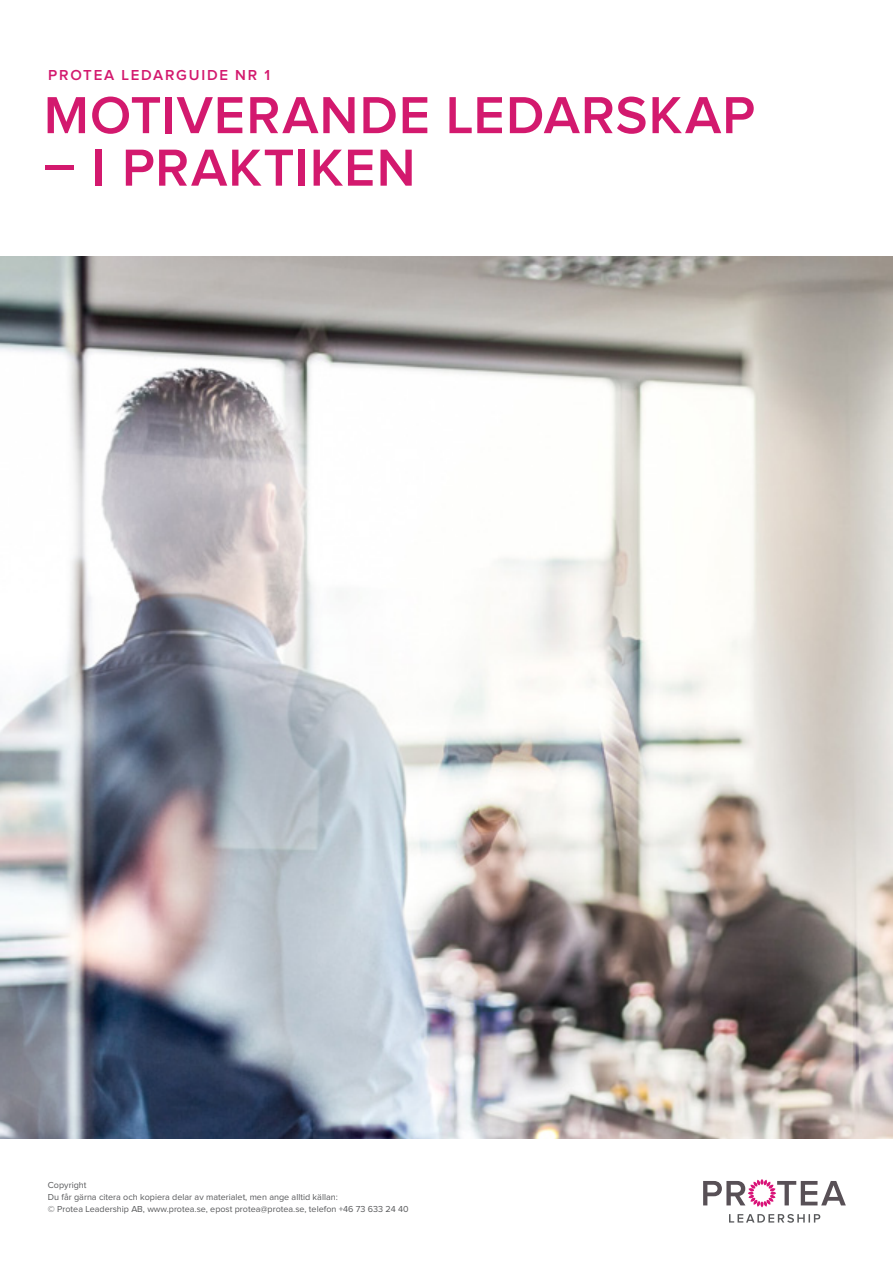
<style>
.page{position:relative;width:893px;height:1263px;background:#fff}
.page>*{position:absolute;margin:0;border:0;box-sizing:border-box;transform-origin:0 0}
.Titel{font:600 54px "Proxima Nova";letter-spacing:.02em;color:#d3196e}
.Vinjett{font:600 15px "Proxima Nova";letter-spacing:.12em;color:#d3196e}
.Bröd_sans_xs{font:9px/12px "Proxima Nova";color:#58595b}
</style>
<div class="page">
<img style="left:0;top:256px;width:893px;height:883px">
<svg style="left:703px;top:1179px;width:143px;height:28px"></svg>
<svg style="left:729px;top:1214px;width:91px;height:9px"></svg>
<p class="Vinjett" style="left:48px;top:68px;width:223px">PROTEA LEDARGUIDE NR 1</p>
<p class="Titel" style="left:44px;top:90px;width:713px">MOTIVERANDE LEDARSKAP</p>
<p class="Titel" style="left:44px;top:143px;width:373px">– I PRAKTIKEN</p>
<p class="Bröd_sans_xs" style="left:48px;top:1179px;width:291px">Copyright<br>Du får gärna citera och kopiera delar av materialet, men ange alltid källan:</p>
<p class="Bröd_sans_xs" style="left:48px;top:1203px;width:362px">© Protea Leadership AB, www.protea.se, epost protea@protea.se, telefon +46 73 633 24 40</p>
</div>
